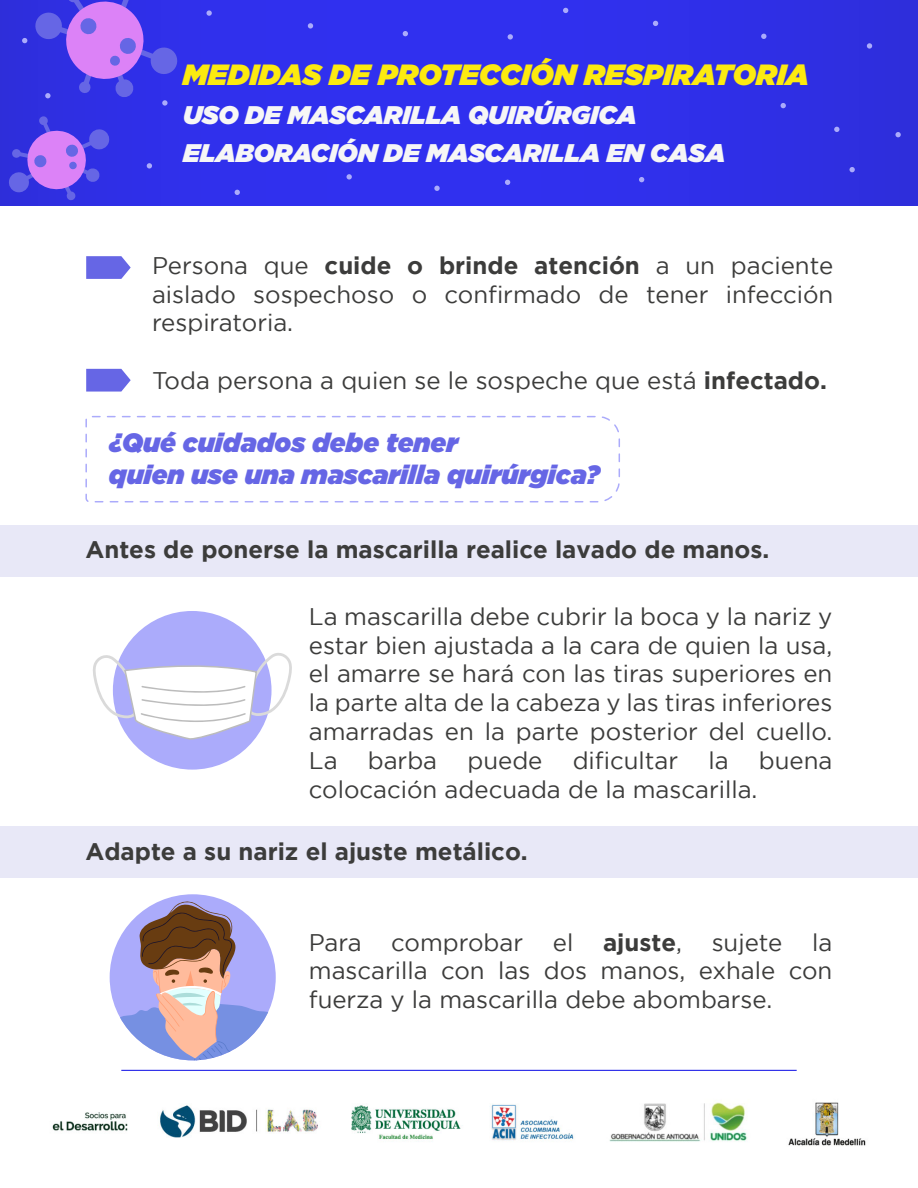
<style>
.page{position:relative;width:918px;height:1188px;background:#fff}
.page>*{position:absolute;margin:0;border:0;box-sizing:border-box;transform-origin:0 0}
.t1{font:italic 900 29.25px "Gotham";color:#fcea10}
.t2{font:italic 900 26.55px/31.8px "Gotham";color:#6666e5}
.t3{font:italic 900 25.5px "Gotham";color:#f6f6f6}
.t4{font:24px/28.8px "Gotham";color:#3c3c3b;text-align:justify}
.t5{font:700 24px "Gotham";color:#3c3c3b}
.s1{font-weight:700}
</style>
<div class="page">
<div style="left:0;top:525px;width:918px;height:51px;background:#e8e8f7"></div>
<div style="left:0;top:826px;width:918px;height:52px;background:#e8e8f7"></div>
<hr style="left:121px;top:1070px;width:676px;height:1px;background:#0a0ae5">
<svg style="left:86px;top:256px;width:45px;height:23px"></svg>
<svg style="left:86px;top:369px;width:45px;height:23px"></svg>
<svg style="left:85px;top:415px;width:535px;height:88px"></svg>
<div style="left:113px;top:611px;width:159px;height:159px;background:#ababfb;border-radius:50%"></div>
<svg style="left:93px;top:652px;width:199px;height:92px"></svg>
<svg style="left:110px;top:901px;width:166px;height:159px"></svg>
<img style="left:52px;top:1102px;width:814px;height:44px">
<div style="left:0;top:0;width:918px;height:206px;background:linear-gradient(to right,#3030eb,#2f2fe7)"></div>
<svg style="left:147px;top:163px;width:5px;height:6px"></svg>
<svg style="left:235px;top:190px;width:5px;height:5px"></svg>
<svg style="left:505px;top:180px;width:5px;height:5px"></svg>
<svg style="left:434px;top:186px;width:6px;height:5px"></svg>
<svg style="left:563px;top:8px;width:5px;height:5px"></svg>
<svg style="left:403px;top:31px;width:5px;height:5px"></svg>
<svg style="left:308px;top:23px;width:5px;height:6px"></svg>
<svg style="left:206px;top:10px;width:6px;height:6px"></svg>
<svg style="left:22px;top:38px;width:5px;height:5px"></svg>
<svg style="left:347px;top:174px;width:5px;height:6px"></svg>
<svg style="left:508px;top:34px;width:5px;height:6px"></svg>
<svg style="left:639px;top:177px;width:5px;height:5px"></svg>
<svg style="left:653px;top:21px;width:5px;height:5px"></svg>
<svg style="left:761px;top:34px;width:5px;height:5px"></svg>
<svg style="left:895px;top:132px;width:6px;height:5px"></svg>
<svg style="left:867px;top:43px;width:5px;height:6px"></svg>
<svg style="left:781px;top:103px;width:5px;height:5px"></svg>
<svg style="left:834px;top:127px;width:6px;height:5px"></svg>
<svg style="left:849px;top:167px;width:6px;height:5px"></svg>
<svg style="left:8px;top:116px;width:102px;height:85px;background:#674ee7"></svg>
<svg style="left:33px;top:0;width:146px;height:106px;background:#664de9"></svg>
<p class="t1" style="left:183px;top:57px;width:628px">MEDIDAS DE PROTECCIÓN RESPIRATORIA</p>
<p class="t3" style="left:183px;top:100px;width:455px">USO DE MASCARILLA QUIRÚRGICA</p>
<p class="t3" style="left:183px;top:138px;width:544px">ELABORACIÓN DE MASCARILLA EN CASA</p>
<p class="t4" style="left:152px;top:250px;width:683px">Persona que <span class="s1">cuide o brinde atención</span> a un paciente aislado sospechoso o confirmado de tener infección respiratoria.</p>
<p class="t4" style="left:152px;top:366px;width:676px">Toda persona a quien se le sospeche que está <span class="s1">infectado.</span></p>
<p class="t2" style="left:109px;top:426px;width:493px">¿Qué cuidados debe tener<br>quien use una mascarilla quirúrgica?</p>
<p class="t5" style="left:85px;top:535px;width:685px">Antes de ponerse la mascarilla realice lavado de manos.</p>
<p class="t4" style="left:309px;top:601px;width:525px">La mascarilla debe cubrir la boca y la nariz y estar bien ajustada a la cara de quien la usa, el amarre se hará con las tiras superiores en la parte alta de la cabeza y las tiras inferiores amarradas en la parte posterior del cuello.<br>La</p>
<p class="t4" style="left:368px;top:745px;width:71px">barba</p>
<p class="t4" style="left:467px;top:745px;width:77px">puede</p>
<p class="t4" style="left:573px;top:745px;width:107px">dificultar</p>
<p class="t4" style="left:708px;top:745px;width:22px">la</p>
<p class="t4" style="left:759px;top:745px;width:75px">buena</p>
<p class="t4" style="left:309px;top:774px;width:450px">colocación adecuada de la mascarilla.</p>
<p class="t5" style="left:85px;top:837px;width:444px">Adapte a su nariz el ajuste metálico.</p>
<p class="t4" style="left:309px;top:927px;width:525px">Para comprobar el <span class="s1">ajuste</span>, sujete la mascarilla con las dos manos, exhale con fuerza y la mascarilla debe abombarse.</p>
</div>
